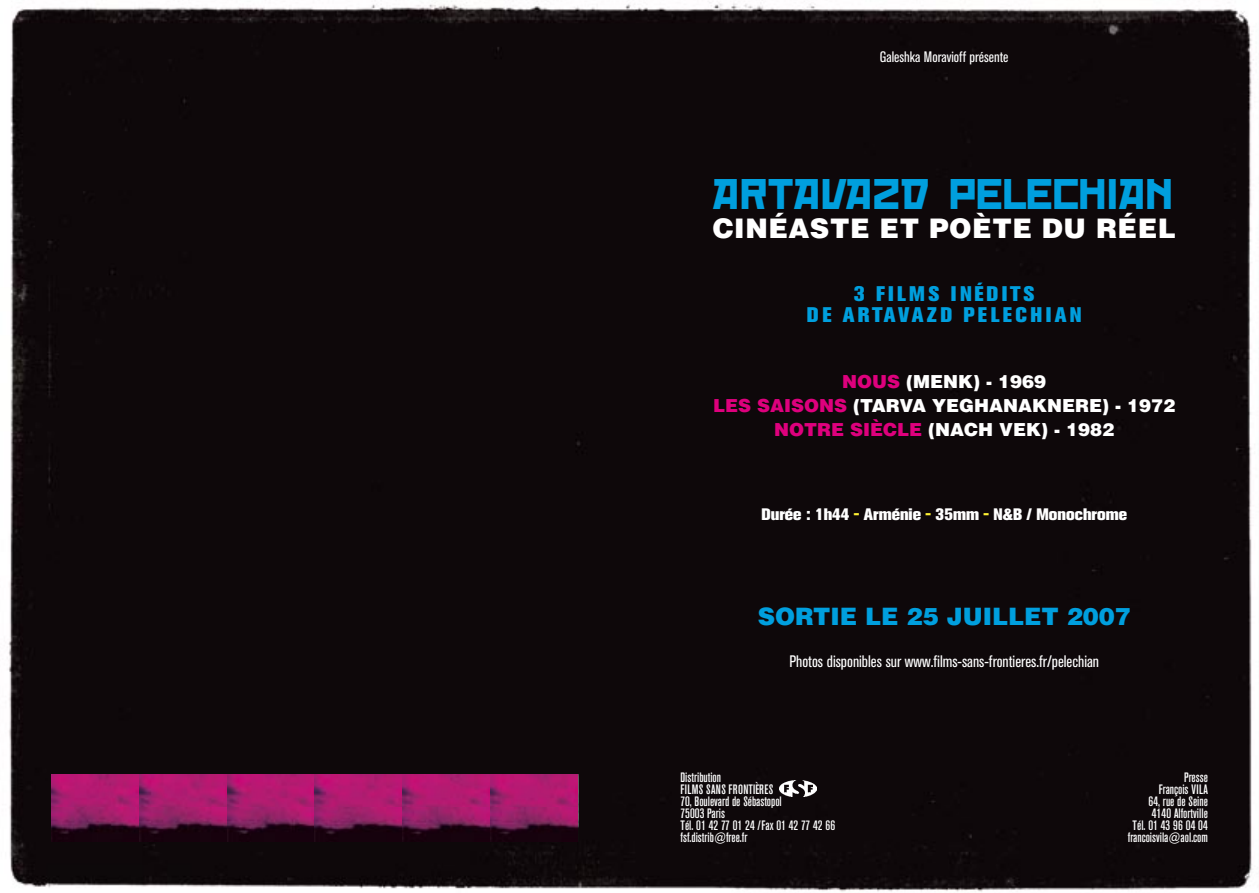
<style>
.page{position:relative;width:1259px;height:893px;background:#fff}
.page>*{position:absolute;margin:0;border:0;box-sizing:border-box;transform-origin:0 0}
.t1{font:37.5px "Red October";letter-spacing:.01em;color:#009fde}
.t2{font:900 27px "Helvetica";letter-spacing:.02em;color:#fff}
.t3{font:900 24px "Helvetica";color:#009fde}
.t4{font:800 21px/21px "Akzidenz Grotesk BE";letter-spacing:.15em;color:#009fde;text-align:center}
.t5{font:900 18px/24px "Helvetica";color:#fff;text-align:center}
.t6{font:condensed 16.5px "Akzidenz Grotesk BE";color:#fff}
.t7{font:800 16.5px "Akzidenz Grotesk BE";color:#fff}
.t8{font:condensed 15px "Akzidenz Grotesk BE";color:#fff}
.t9{font:500 condensed 13.5px/12px "Akzidenz Grotesk BE";color:#fff}
.s1{color:#de007d}
.s2{color:#fff133}
</style>
<div class="page">
<div style="left:8px;top:1px;width:1246px;height:891px;background:#0e080a"></div>
<img style="left:779px;top:780px;width:37px;height:17px">
<img style="left:51px;top:774px;width:526px;height:68px">
<p class="t8" style="left:880px;top:49px;width:130px">Galeshka Moravioff présente</p>
<h1 class="t1" style="left:714px;top:176px;width:462px">ARTAVAZD PELECHIAN</h1>
<h2 class="t2" style="left:713px;top:210px;width:464px">CINÉASTE ET POÈTE DU RÉEL</h2>
<h3 class="t4" style="left:807px;top:283px;width:276px">3 FILMS INÉDITS<br>DE ARTAVAZD PELECHIAN</h3>
<h3 class="t5" style="left:713px;top:369px;width:463px"><span class="s1">NOUS</span> (MENK) - 1969<br><span class="s1">LES SAISONS</span> (TARVA YEGHANAKNERE) - 1972<br><span class="s1">NOTRE SIÈCLE</span> (NACH VEK) - 1982</h3>
<p class="t7" style="left:761px;top:504px;width:367px">Durée : 1h44 <span class="s2">-</span> Arménie <span class="s2">-</span> 35mm <span class="s2">-</span> N&amp;B / Monochrome</p>
<h3 class="t3" style="left:757px;top:600px;width:374px">SORTIE LE 25 JUILLET 2007</h3>
<p class="t6" style="left:789px;top:652px;width:311px">Photos disponibles sur www.films-sans-frontieres.fr/pelechian</p>
<p class="t9" style="left:680px;top:772px;width:156px">Distribution<br>FILMS SANS FRONTIÈRES<br>70, Boulevard de Sébastopol<br>75003 Paris<br>Tél. 01 42 77 01 24 /Fax 01 42 77 42 66 fsf.distrib@free.fr</p>
<p class="t9" style="left:1128px;top:772px;width:81px;text-align:right">Presse<br>François VILA<br>64, rue de Seine<br>4140 Alfortville<br>Tél. 01 43 96 04 04 francoisvila@aol.com</p>
</div>
